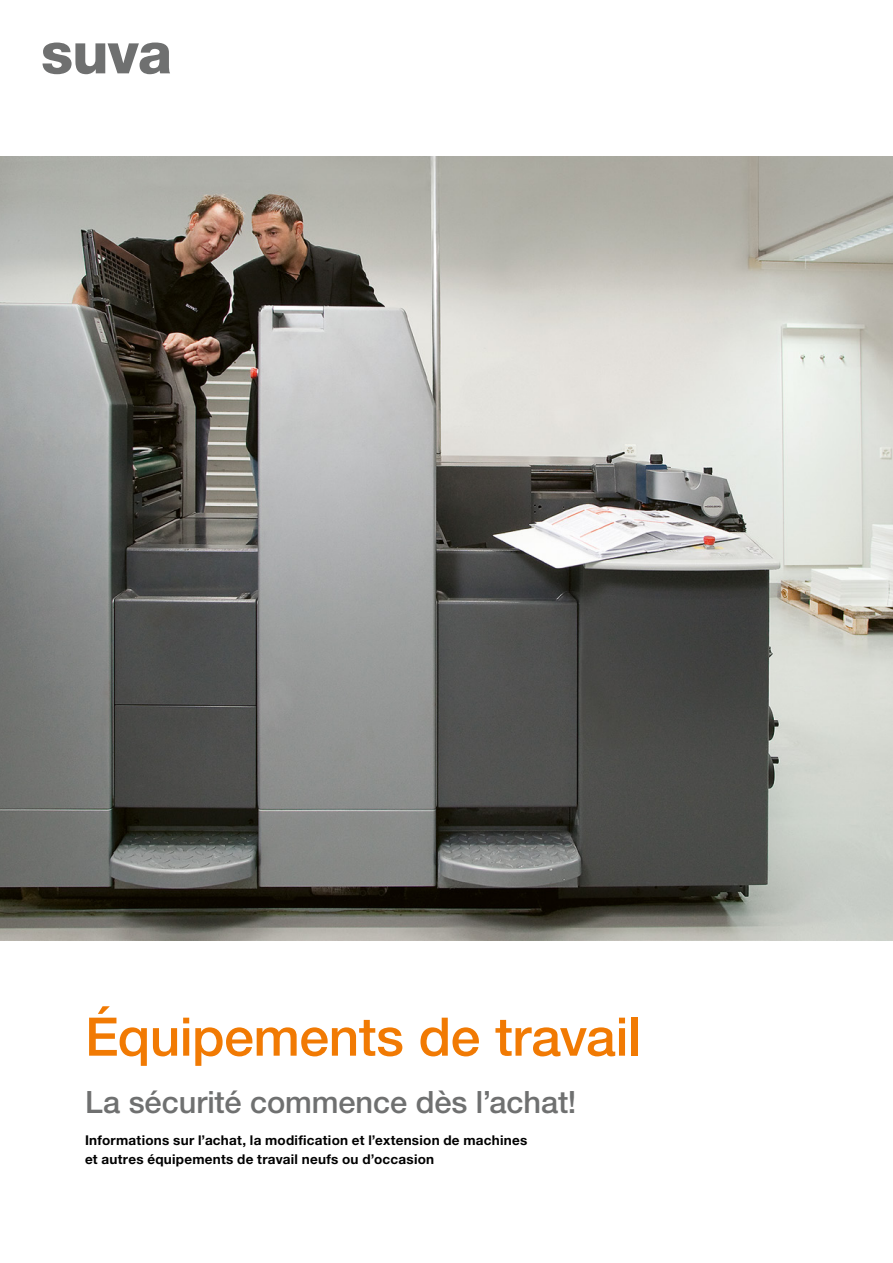
<style>
.page{position:relative;width:893px;height:1263px;background:#fff}
.page>*{position:absolute;margin:0;border:0;box-sizing:border-box;transform-origin:0 0}
.t1{font:500 53.25px "Helvetica Neue LT Std";letter-spacing:-.01em;color:#f17a03}
.t2{font:500 30.75px "Helvetica Neue LT Std";letter-spacing:-.005em;color:#6f7070}
.t3{font:700 13.5px/19.2px "Helvetica Neue LT Std";letter-spacing:.02em;color:#000}
</style>
<div class="page">
<svg style="left:43px;top:43px;width:127px;height:31px"></svg>
<img style="left:0;top:156px;width:893px;height:785px">
<h1 class="t1" style="left:85px;top:1005px;width:557px">Équipements de travail</h1>
<h2 class="t2" style="left:85px;top:1084px;width:493px">La sécurité commence dès l’achat!</h2>
<p class="t3" style="left:85px;top:1130px;width:444px">Informations sur l’achat, la modification et l’extension de machines et autres équipements de travail neufs ou d’occasion</p>
</div>
